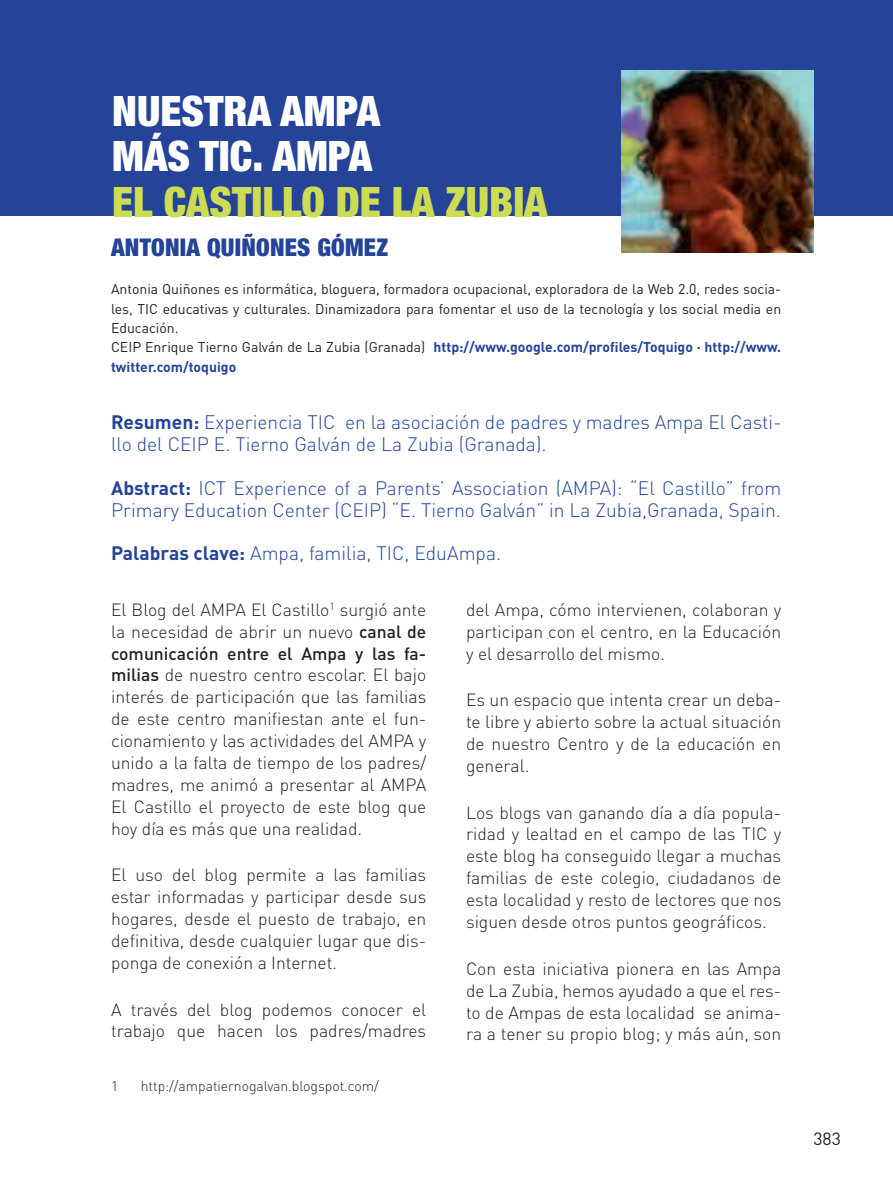
<style>
.page{position:relative;width:893px;height:1191px;background:#fff}
.page>*{position:absolute;margin:0;border:0;box-sizing:border-box;transform-origin:0 0}
.t1{font:900 condensed 42px/45.5px "Helvetica Neue";color:#fff}
.t2{font:900 condensed 42px "Helvetica Neue";color:#cedc53}
.t3{font:900 condensed 24.5px "Helvetica Neue";letter-spacing:.01em;color:#244399}
.t4{font:300 19.25px/21.9px "DIN";color:#244399}
.t5{font:300 17.5px/21.9px "DIN";color:#231f20;text-align:justify}
.t6{font:17.5px "DIN";color:#231f20}
.t7{font:14px/19.2px "DIN";color:#231f20}
.t8{font:300 14px "DIN";letter-spacing:-.005em;color:#231f20}
.s1{font-weight:700;color:#244399}
.s2{font-weight:700}
.s3{font-weight:500}
</style>
<div class="page">
<div style="left:0;top:0;width:892px;height:216px;background:#244399"></div>
<img style="left:621px;top:71px;width:192px;height:181px">
<h1 class="t1" style="left:112px;top:92px;width:269px">NUESTRA AMPA<br>MÁS TIC. AMPA</h1>
<h1 class="t2" style="left:112px;top:187px;width:436px">EL CASTILLO DE LA ZUBIA</h1>
<h2 class="t3" style="left:111px;top:238px;width:278px">ANTONIA QUIÑONES GÓMEZ</h2>
<p class="t7" style="left:111px;top:281px;width:671px">Antonia Quiñones es informática, bloguera, formadora ocupacional, exploradora de la Web 2.0, redes socia&shy;les, TIC educativas y culturales. Dinamizadora para fomentar el uso de la tecnología y los social media en Educación.<br>CEIP Enrique Tierno Galván de La Zubia (Granada) <span class="s1">http://www.google.com/profiles/Toquigo · http://www. twitter.com/toquigo</span></p>
<p class="t4" style="left:111px;top:413px;width:671px"><span class="s2">Resumen:</span> Experiencia TIC en la asociación de padres y madres Ampa El Casti&shy;llo del CEIP E. Tierno Galván de La Zubia (Granada).</p>
<p class="t4" style="left:111px;top:479px;width:671px"><span class="s2">Abstract:</span> ICT Experience of a Parents’ Association (AMPA): “El Castillo” from<br>Primary Education Center (CEIP) “E. Tierno Galván” in La Zubia,Granada, Spain.</p>
<p class="t4" style="left:111px;top:544px;width:391px"><span class="s2">Palabras clave:</span> Ampa, familia, TIC, EduAmpa.</p>
<p class="t5" style="left:111px;top:600px;width:317px">El Blog del AMPA El Castillo<sup>1</sup> surgió ante la necesidad de abrir un nuevo <span class="s3">canal de comunicación entre el Ampa y las fa&shy;milias</span> de nuestro centro escolar. El bajo interés de participación que las familias de este centro manifiestan ante el fun&shy;cionamiento y las actividades del AMPA y unido a la falta de tiempo de los padres/ madres, me animó a presentar al AMPA El Castillo el proyecto de este blog que hoy día es más que una realidad.</p>
<p class="t5" style="left:111px;top:866px;width:317px">El uso del blog permite a las familias estar informadas y participar desde sus hogares, desde el puesto de trabajo, en definitiva, desde cualquier lugar que dis&shy;ponga de conexión a Internet.</p>
<p class="t5" style="left:111px;top:1000px;width:317px">A través del blog podemos conocer el trabajo que hacen los padres/madres</p>
<p class="t5" style="left:466px;top:600px;width:316px">del Ampa, cómo intervienen, colaboran y participan con el centro, en la Educación y el desarrollo del mismo.</p>
<p class="t5" style="left:466px;top:691px;width:317px">Es un espacio que intenta crear un deba&shy;te libre y abierto sobre la actual situación de nuestro Centro y de la educación en general.</p>
<p class="t5" style="left:466px;top:803px;width:317px">Los blogs van ganando día a día popula&shy;ridad y lealtad en el campo de las TIC y este blog ha conseguido llegar a muchas familias de este colegio, ciudadanos de esta localidad y resto de lectores que nos siguen desde otros puntos geográficos.</p>
<p class="t5" style="left:466px;top:959px;width:317px">Con esta iniciativa pionera en las Ampa de La Zubia, hemos ayudado a que el res&shy;to de Ampas de esta localidad se anima&shy;ra a tener su propio blog; y más aún, son</p>
<p class="t8" style="left:111px;top:1081px;width:9px">1</p>
<p class="t8" style="left:141px;top:1081px;width:239px">http://ampatiernogalvan.blogspot.com/</p>
<p class="t6" style="left:813px;top:1132px;width:29px">383</p>
</div>
